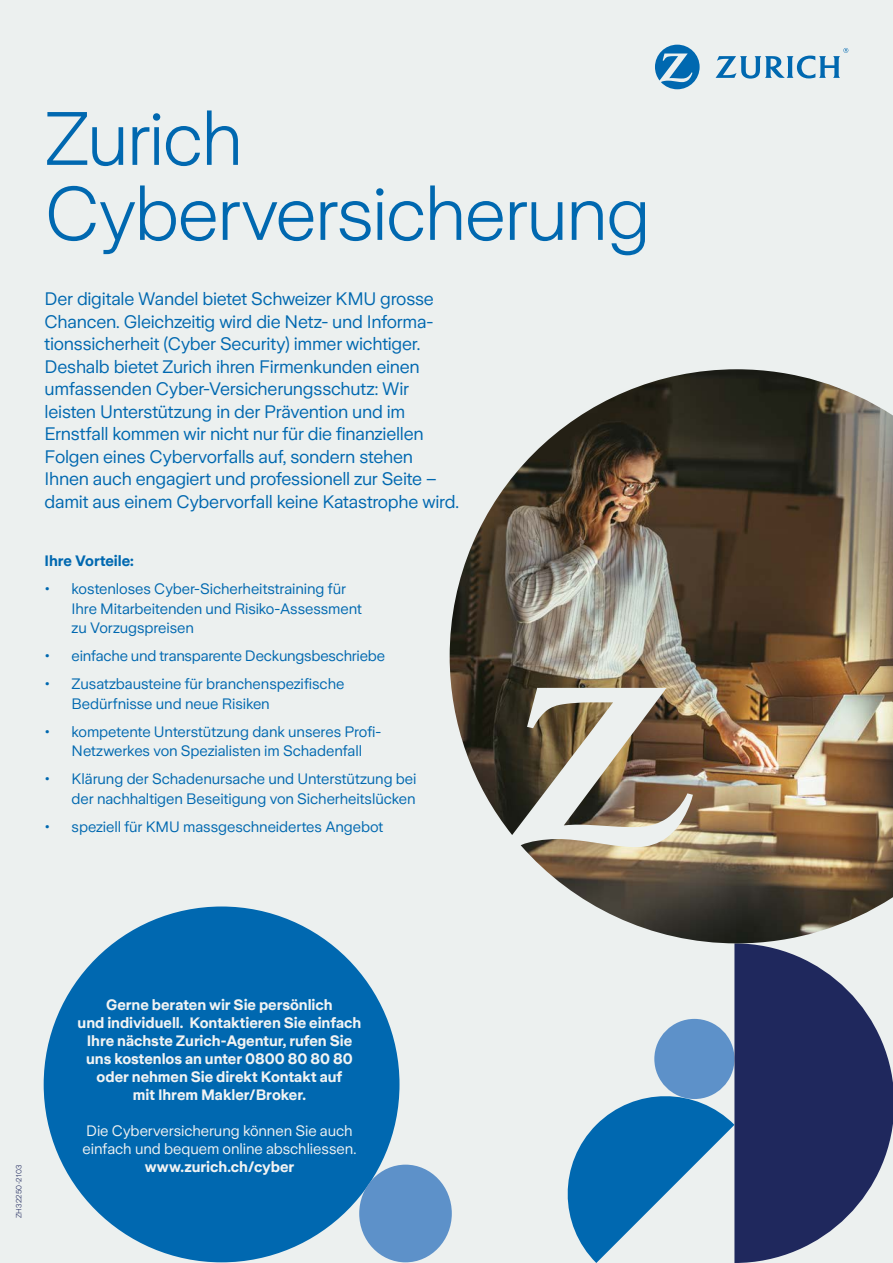
<style>
.page{position:relative;width:893px;height:1263px;background:#ecf0ef}
.page>*{position:absolute;margin:0;border:0;box-sizing:border-box;transform-origin:0 0}
.t1{font:300 75px/75px "Zurich Sans";letter-spacing:-.025em;color:#0068b0}
.t2{font:18px/22.5px "Zurich Sans";letter-spacing:-.015em;color:#0068b0}
.t3{font:15px/19.5px "Zurich Sans";letter-spacing:-.005em;color:#0068b0}
.t4{font:700 15px/18px "Zurich Sans";letter-spacing:-.005em;color:#f1f3f3;text-align:center}
.t5{font:15px/18px "Zurich Sans";letter-spacing:-.005em;color:#f1f3f3}
.t6{font:700 15px "Zurich Sans";letter-spacing:-.005em;color:#0068b0}
.t7{font:300 7.5px "Zurich Sans";letter-spacing:.03em;color:#1f285d}
</style>
<div class="page">
<div style="left:654px;top:1019px;width:80px;height:80px;background:#5d91c9;border-radius:50%"></div>
<svg style="left:734px;top:943px;width:159px;height:320px;fill:#1f285d"></svg>
<img style="left:450px;top:369px;width:443px;height:574px">
<svg style="left:655px;top:45px;width:45px;height:44px"></svg>
<svg style="left:715px;top:48px;width:133px;height:31px"></svg>
<svg style="left:567px;top:1087px;width:167px;height:176px"></svg>
<div style="left:44px;top:906px;width:355px;height:356px;background:#0068b0;border-radius:50%"></div>
<div style="left:359px;top:1164px;width:93px;height:98px;background:#5d91c9;border-radius:50%"></div>
<h1 class="t1" style="left:45px;top:103px;width:608px">Zurich<br>Cyberversicherung</h1>
<p class="t2" style="left:45px;top:288px;width:416px">Der digitale Wandel bietet Schweizer KMU grosse Chancen. Gleichzeitig wird die Netz- und Informa&shy;tionssicherheit (Cyber Security) immer wichtiger.<br>Deshalb bietet Zurich ihren Firmenkunden einen umfassenden Cyber-Versicherungsschutz: Wir leisten Unterstützung in der Prävention und im Ernstfall kommen wir nicht nur für die finanziellen Folgen eines Cybervorfalls auf, sondern stehen Ihnen auch engagiert und professionell zur Seite – damit aus einem Cybervorfall keine Katastrophe wird.</p>
<p class="t6" style="left:45px;top:553px;width:91px">Ihre Vorteile:</p>
<p class="t3" style="left:72px;top:579px;width:292px;text-indent:-27px">• kostenloses Cyber-Sicherheitstraining für<br>Ihre Mitarbeitenden und Risiko-Assessment zu Vorzugspreisen</p>
<p class="t3" style="left:45px;top:646px;width:342px">• einfache und transparente Deckungsbeschriebe</p>
<p class="t3" style="left:72px;top:674px;width:274px;text-indent:-27px">• Zusatzbausteine für branchenspezifische<br>Bedürfnisse und neue Risiken</p>
<p class="t3" style="left:45px;top:722px;width:338px;text-align:center">• kompetente Unterstützung dank unseres Profi-<br>Netzwerkes von Spezialisten im Schadenfall</p>
<p class="t3" style="left:45px;top:769px;width:373px;text-align:right">• Klärung der Schadenursache und Unterstützung bei der nachhaltigen Beseitigung von Sicherheitslücken</p>
<p class="t3" style="left:45px;top:817px;width:340px">• speziell für KMU massgeschneidertes Angebot</p>
<p class="t7" style="left:15px;top:1218px;width:55px;rotate:-90deg">ZH32250-2103</p>
<p class="t4" style="left:78px;top:996px;width:285px">Gerne beraten wir Sie persönlich<br>und individuell. Kontaktieren Sie einfach Ihre nächste Zurich-Agentur, rufen Sie uns kostenlos an unter 0800 80 80 80 oder nehmen Sie direkt Kontakt auf<br>mit Ihrem Makler/Broker.</p>
<p class="t5" style="left:83px;top:1121px;width:275px">Die Cyberversicherung können Sie auch einfach und bequem online abschliessen.</p>
<p class="t4" style="left:145px;top:1158px;width:151px">www.zurich.ch/cyber</p>
</div>
